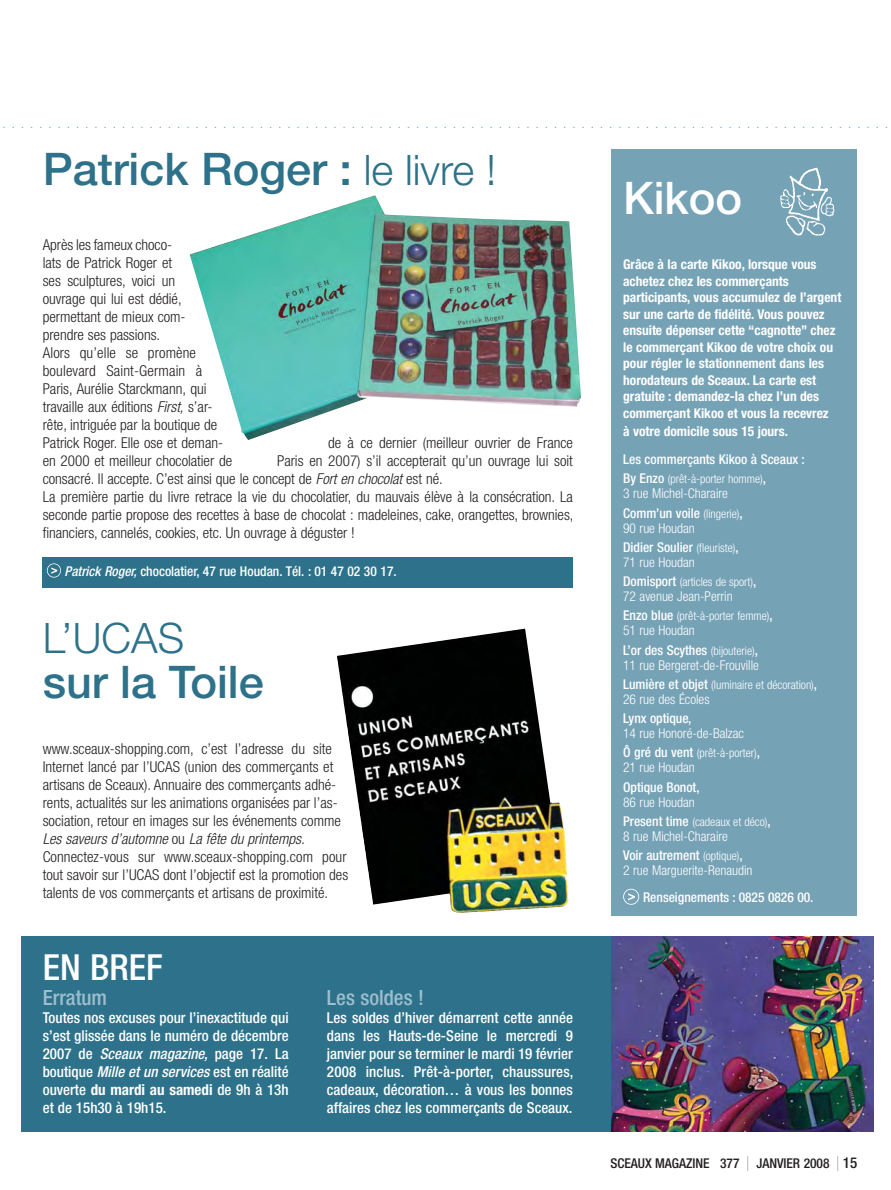
<style>
.page{position:relative;width:891px;height:1190px;background:#fff}
.page>*{position:absolute;margin:0;border:0;box-sizing:border-box;transform-origin:0 0}
.t1{font:500 45px "Helvetica Neue";color:#2d728a}
.t2{font:500 45px "Helvetica Neue";color:#fff}
.t3{font:300 42px "Helvetica Neue";color:#2d728a}
.t4{font:500 condensed 36px "Helvetica Neue";color:#fff}
.t5{font:500 condensed 21px "Helvetica Neue";color:#9dbece}
.t6{font:300 condensed 15px/18px "Helvetica Neue";color:#231f20}
.t7{font:500 condensed 15px/18px "Helvetica Neue";color:#fff;text-align:justify}
.t8{font:700 condensed 13.5px/16.5px "Helvetica Neue";color:#fff}
.t9{font:300 condensed 13.5px/19.2px "Helvetica Neue";color:#fff}
.t10{font:500 condensed 13.5px/19.2px "Helvetica Neue";color:#fff}
.t11{font:500 condensed 13.5px "Helvetica Neue";color:#231f20}
.t12{font:300 condensed 12px "Helvetica Neue";color:#fff}
.t13{font:italic 9px "Helvetica Neue";color:#231f20}
.s1{font-weight:300;font-size:42px}
.s2{font-style:italic}
.s3{font-weight:700}
.s4{font-weight:500;font-size:13.5px}
.s5{font-weight:500}
.s6{font-size:12px}
.s7{font-weight:300}
.s8{font-weight:300;font-size:12px}
.s9{font-weight:900;font-size:21px;color:#6d6e70}
.s10{font-size:15px}
</style>
<div class="page">
<svg style="left:4px;top:127px;width:884px;height:1px"></svg>
<img style="left:190px;top:195px;width:391px;height:245px">
<div style="left:43px;top:558px;width:530px;height:30px;background:#2d728a"></div>
<svg style="left:47px;top:563px;width:14px;height:15px"></svg>
<img style="left:353px;top:629px;width:215px;height:284px">
<div style="left:611px;top:149px;width:246px;height:767px;background:#76a2b6"></div>
<svg style="left:623px;top:889px;width:16px;height:16px"></svg>
<img style="left:780px;top:167px;width:55px;height:69px">
<div style="left:21px;top:936px;width:853px;height:195px;background:#2d728a"></div>
<img style="left:611px;top:936px;width:262px;height:196px">
<h1 class="t1" style="left:43px;top:152px;width:455px">Patrick Roger : <span class="s1">le livre !</span></h1>
<p class="t6" style="left:43px;top:237px;width:182px">Après les fameux choco-<br>lats de Patrick Roger et<br>ses sculptures, voici un<br>ouvrage qui lui est dédié, permettant de mieux com&shy;prendre ses passions.<br>Alors qu’elle se promène boulevard Saint-Germain à<br>Paris, Aurélie Starckmann, qui travaille aux éditions <span class="s2">First,</span> s’ar&shy;rête, intriguée par la boutique de<br>Patrick Roger. Elle ose et deman-</p>
<p class="t6" style="left:328px;top:435px;width:246px">de à ce dernier (meilleur ouvrier de France</p>
<p class="t6" style="left:43px;top:453px;width:532px;text-indent:234px">Paris en 2007) s’il accepterait qu’un ouvrage lui soit consacré. Il accepte. C’est ainsi que le concept de <span class="s2">Fort en chocolat</span> est né.<br>La première partie du livre retrace la vie du chocolatier, du mauvais élève à la consécration. La seconde partie propose des recettes à base de chocolat : madeleines, cake, orangettes, brownies, financiers, cannelés, cookies, etc. Un ouvrage à déguster !</p>
<p class="t10" style="left:65px;top:563px;width:334px"><span class="s2">Patrick Roger,</span> chocolatier, 47 rue Houdan. Tél. : 01 47 02 30 17.</p>
<p class="t6" style="left:43px;top:453px;width:191px">en 2000 et meilleur chocolatier de</p>
<h2 class="t3" style="left:43px;top:623px;width:143px">L’UCAS</h2>
<h1 class="t1" style="left:43px;top:666px;width:222px">sur la Toile</h1>
<p class="t6" style="left:43px;top:741px;width:307px">www.sceaux-shopping.com, c’est l’adresse du site Internet lancé par l’UCAS (union des commerçants et artisans de Sceaux). Annuaire des commerçants adhé&shy;rents, actualités sur les animations organisées par l’as&shy;sociation, retour en images sur les événements comme <span class="s2">Les saveurs d’automne</span> ou <span class="s2">La fête du printemps.<br></span>Connectez-vous sur www.sceaux-shopping.com pour tout savoir sur l’UCAS dont l’objectif est la promotion des talents de vos commerçants et artisans de proximité.</p>
<h3 class="t4" style="left:43px;top:954px;width:122px">EN BREF</h3>
<h3 class="t5" style="left:43px;top:990px;width:66px">Erratum</h3>
<p class="t7" style="left:43px;top:1010px;width:247px">Toutes nos excuses pour l’inexactitude qui s’est glissée dans le numéro de décembre 2007 de <span class="s2">Sceaux magazine,</span> page 17. La boutique <span class="s2">Mille et un services</span> est en réalité ouverte <span class="s3">du mardi au samedi</span> de 9h à 13h et de 15h30 à 19h15.</p>
<h3 class="t5" style="left:327px;top:990px;width:99px">Les soldes !</h3>
<p class="t7" style="left:327px;top:1010px;width:248px">Les soldes d’hiver démarrent cette année dans les Hauts-de-Seine le mercredi 9 janvier pour se terminer le mardi 19 février 2008 inclus. Prêt-à-porter, chaussures, cadeaux, décoration… à vous les bonnes affaires chez les commerçants de Sceaux.</p>
<h1 class="t2" style="left:623px;top:182px;width:120px">Kikoo</h1>
<p class="t8" style="left:623px;top:257px;width:220px">Grâce à la carte Kikoo, lorsque vous achetez chez les commerçants participants, vous accumulez de l’argent sur une carte de fidélité. Vous pouvez ensuite dépenser cette “cagnotte” chez le commerçant Kikoo de votre choix ou pour régler le stationnement dans les horodateurs de Sceaux. La carte est gratuite : demandez-la chez l’un des commerçant Kikoo et vous la recevrez</p>
<p class="t8" style="left:623px;top:424px;width:166px">à votre domicile sous 15 jours.</p>
<p class="t10" style="left:623px;top:451px;width:183px">Les commerçants Kikoo à Sceaux :</p>
<p class="t12" style="left:623px;top:475px;width:144px"><span class="s4">By Enzo</span> (prêt-à-porter homme)<span class="s4">,</span></p>
<p class="t9" style="left:623px;top:485px;width:121px">3 rue Michel-Charaire<br><span class="s5">Comm’un voile</span> <span class="s6">(lingerie)</span><span class="s5">,</span></p>
<p class="t10" style="left:623px;top:519px;width:117px"><span class="s7">90 rue Houdan<br></span>Didier Soulier <span class="s8">(fleuriste)</span>,</p>
<p class="t9" style="left:623px;top:554px;width:73px">71 rue Houdan</p>
<p class="t12" style="left:623px;top:577px;width:135px"><span class="s4">Domisport</span> (articles de sport)<span class="s4">,</span></p>
<p class="t9" style="left:623px;top:588px;width:111px">72 avenue Jean-Perrin</p>
<p class="t12" style="left:623px;top:612px;width:151px"><span class="s4">Enzo blue</span> (prêt-à-porter femme)<span class="s4">,</span></p>
<p class="t10" style="left:623px;top:622px;width:136px"><span class="s7">51 rue Houdan<br></span>L’or des Scythes <span class="s8">(bijouterie)</span>,</p>
<p class="t9" style="left:623px;top:656px;width:137px">11 rue Bergeret-de-Frouville</p>
<p class="t12" style="left:623px;top:680px;width:195px"><span class="s4">Lumière et objet</span> (luminaire et décoration)<span class="s4">,</span></p>
<p class="t9" style="left:623px;top:691px;width:88px">26 rue des Écoles</p>
<p class="t10" style="left:623px;top:710px;width:70px">Lynx optique,</p>
<p class="t9" style="left:623px;top:725px;width:122px">14 rue Honoré-de-Balzac</p>
<p class="t12" style="left:623px;top:749px;width:138px"><span class="s4">Ô gré du vent</span> (prêt-à-porter)<span class="s4">,</span></p>
<p class="t9" style="left:623px;top:759px;width:73px">21 rue Houdan</p>
<p class="t10" style="left:623px;top:778px;width:78px">Optique Bonot,</p>
<p class="t9" style="left:623px;top:793px;width:73px">86 rue Houdan</p>
<p class="t12" style="left:623px;top:817px;width:149px"><span class="s4">Present time</span> (cadeaux et déco)<span class="s4">,</span></p>
<p class="t9" style="left:623px;top:828px;width:121px">8 rue Michel-Charaire<br><span class="s5">Voir autrement</span> <span class="s6">(optique)</span><span class="s5">,</span></p>
<p class="t9" style="left:623px;top:862px;width:131px">2 rue Marguerite-Renaudin</p>
<p class="t10" style="left:643px;top:888px;width:172px">Renseignements : 0825 0826 00.</p>
<p class="t13" style="left:848px;top:1123px;width:38px;rotate:-90deg">© Artville</p>
<p class="t11" style="left:610px;top:1158px;width:248px">SCEAUX MAGAZINE 377 <span class="s9">l</span> JANVIER 2008 <span class="s9">l</span> <span class="s10">15</span></p>
</div>
